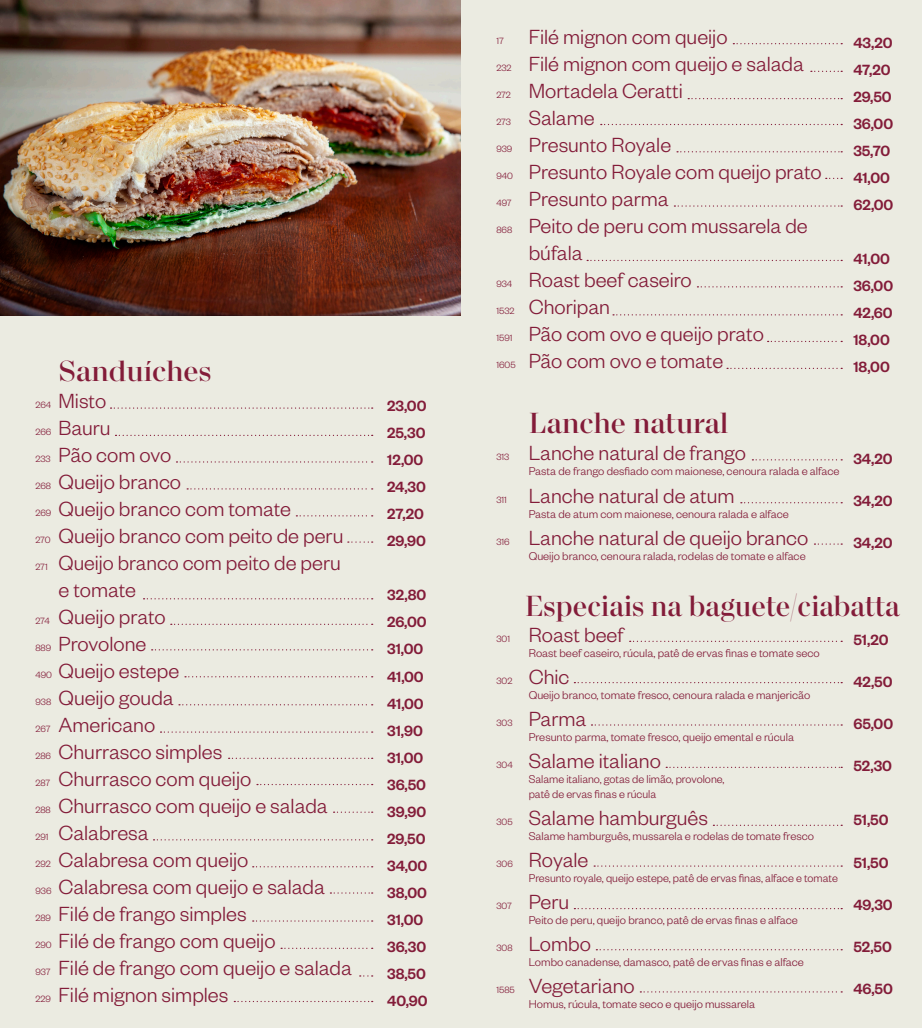
<style>
.page{position:relative;width:922px;height:1028px;background:#fff}
.page>*{position:absolute;margin:0;border:0;box-sizing:border-box;transform-origin:0 0}
.t1{font:500 31.25px "Macklin Display";color:#831c39;scale:.96 1}
.t2{font:500 31.25px "Macklin Display";color:#831c39}
.t3{font:300 22.5px/27px "Founders Grotesk";color:#831c39}
.t4{font:500 16.25px/27px "Founders Grotesk";color:#831c39}
.t5{font:300 12.5px/15px "Founders Grotesk";color:#831c39}
.t6{font:300 10px "Founders Grotesk";color:#831c39}
</style>
<div class="page">
<div style="left:0;top:0;width:921px;height:1028px;background:#ebebe1"></div>
<img style="left:0;top:0;width:461px;height:316px">
<svg style="left:110px;top:407px;width:262px;height:2px"></svg>
<svg style="left:115px;top:435px;width:257px;height:1px"></svg>
<svg style="left:176px;top:461px;width:196px;height:1px"></svg>
<svg style="left:187px;top:488px;width:185px;height:1px"></svg>
<svg style="left:296px;top:515px;width:76px;height:1px"></svg>
<svg style="left:171px;top:623px;width:201px;height:2px"></svg>
<svg style="left:152px;top:649px;width:220px;height:1px"></svg>
<svg style="left:185px;top:676px;width:187px;height:1px"></svg>
<svg style="left:179px;top:704px;width:193px;height:1px"></svg>
<svg style="left:160px;top:731px;width:212px;height:1px"></svg>
<svg style="left:228px;top:757px;width:144px;height:2px"></svg>
<svg style="left:257px;top:784px;width:115px;height:1px"></svg>
<svg style="left:153px;top:839px;width:219px;height:1px"></svg>
<svg style="left:253px;top:866px;width:119px;height:1px"></svg>
<svg style="left:330px;top:892px;width:42px;height:1px"></svg>
<svg style="left:253px;top:920px;width:119px;height:1px"></svg>
<svg style="left:281px;top:947px;width:91px;height:2px"></svg>
<svg style="left:234px;top:1000px;width:138px;height:2px"></svg>
<svg style="left:333px;top:811px;width:39px;height:1px"></svg>
<svg style="left:348px;top:541px;width:24px;height:1px"></svg>
<svg style="left:143px;top:598px;width:229px;height:1px"></svg>
<svg style="left:733px;top:43px;width:109px;height:1px"></svg>
<svg style="left:810px;top:71px;width:32px;height:1px"></svg>
<svg style="left:688px;top:98px;width:154px;height:1px"></svg>
<svg style="left:600px;top:124px;width:242px;height:1px"></svg>
<svg style="left:677px;top:151px;width:165px;height:1px"></svg>
<svg style="left:674px;top:205px;width:168px;height:2px"></svg>
<svg style="left:587px;top:260px;width:255px;height:1px"></svg>
<svg style="left:697px;top:286px;width:145px;height:1px"></svg>
<svg style="left:613px;top:314px;width:229px;height:1px"></svg>
<svg style="left:767px;top:341px;width:75px;height:1px"></svg>
<svg style="left:727px;top:368px;width:115px;height:1px"></svg>
<svg style="left:752px;top:459px;width:90px;height:1px"></svg>
<svg style="left:740px;top:502px;width:102px;height:1px"></svg>
<svg style="left:629px;top:640px;width:213px;height:2px"></svg>
<svg style="left:574px;top:682px;width:268px;height:1px"></svg>
<svg style="left:591px;top:724px;width:251px;height:1px"></svg>
<svg style="left:666px;top:766px;width:176px;height:2px"></svg>
<svg style="left:713px;top:824px;width:129px;height:2px"></svg>
<svg style="left:594px;top:865px;width:248px;height:1px"></svg>
<svg style="left:574px;top:908px;width:268px;height:1px"></svg>
<svg style="left:596px;top:949px;width:246px;height:1px"></svg>
<svg style="left:640px;top:991px;width:202px;height:1px"></svg>
<svg style="left:814px;top:543px;width:28px;height:1px"></svg>
<h1 class="t2" style="left:58px;top:353px;width:155px">Sanduíches</h1>
<p class="t3" style="left:58px;top:386px;width:295px">Misto<br>Bauru<br>Pão com ovo<br>Queijo branco<br>Queijo branco com tomate<br>Queijo branco com peito de peru<br>Queijo branco com peito de peru e tomate<br>Queijo prato<br>Provolone<br>Queijo estepe<br>Queijo gouda<br>Americano<br>Churrasco simples<br>Churrasco com queijo<br>Churrasco com queijo e salada<br>Calabresa<br>Calabresa com queijo<br>Calabresa com queijo e salada<br>Filé de frango simples<br>Filé de frango com queijo<br>Filé de frango com queijo e salada<br>Filé mignon simples</p>
<p class="t6" style="left:35px;top:399px;width:17px">264</p>
<p class="t6" style="left:35px;top:426px;width:17px">266</p>
<p class="t6" style="left:35px;top:453px;width:17px">233</p>
<p class="t6" style="left:35px;top:480px;width:17px">268</p>
<p class="t6" style="left:35px;top:507px;width:17px">269</p>
<p class="t6" style="left:35px;top:534px;width:17px">270</p>
<p class="t6" style="left:35px;top:561px;width:14px">271</p>
<p class="t6" style="left:35px;top:615px;width:16px">274</p>
<p class="t6" style="left:35px;top:642px;width:17px">889</p>
<p class="t6" style="left:35px;top:669px;width:18px">490</p>
<p class="t6" style="left:35px;top:696px;width:17px">938</p>
<p class="t6" style="left:35px;top:723px;width:16px">267</p>
<p class="t6" style="left:35px;top:750px;width:17px">286</p>
<p class="t6" style="left:35px;top:777px;width:16px">287</p>
<p class="t6" style="left:35px;top:804px;width:17px">288</p>
<p class="t6" style="left:35px;top:831px;width:15px">291</p>
<p class="t6" style="left:35px;top:858px;width:17px">292</p>
<p class="t6" style="left:35px;top:885px;width:17px">936</p>
<p class="t6" style="left:35px;top:912px;width:17px">289</p>
<p class="t6" style="left:35px;top:939px;width:18px">290</p>
<p class="t6" style="left:35px;top:966px;width:17px">937</p>
<p class="t6" style="left:35px;top:993px;width:17px">229</p>
<p class="t4" style="left:387px;top:392px;width:41px">23,00<br>25,30<br>12,00<br>24,30<br>27,20<br>29,90</p>
<p class="t4" style="left:387px;top:581px;width:42px">32,80<br>26,00<br>31,00<br>41,00<br>41,00<br>31,90<br>31,00<br>36,50<br>39,90<br>29,50<br>34,00<br>38,00<br>31,00<br>36,30<br>38,50<br>40,90</p>
<p class="t6" style="left:496px;top:35px;width:9px">17</p>
<p class="t6" style="left:496px;top:62px;width:17px">232</p>
<p class="t6" style="left:496px;top:89px;width:16px">272</p>
<p class="t6" style="left:496px;top:116px;width:16px">273</p>
<p class="t6" style="left:496px;top:143px;width:17px">939</p>
<p class="t6" style="left:496px;top:170px;width:18px">940</p>
<p class="t6" style="left:496px;top:197px;width:17px">497</p>
<p class="t6" style="left:496px;top:224px;width:17px">868</p>
<p class="t6" style="left:496px;top:278px;width:17px">934</p>
<p class="t6" style="left:496px;top:305px;width:20px">1532</p>
<p class="t6" style="left:496px;top:332px;width:18px">1591</p>
<p class="t6" style="left:496px;top:359px;width:21px">1605</p>
<p class="t3" style="left:528px;top:22px;width:294px">Filé mignon com queijo<br>Filé mignon com queijo e salada<br>Mortadela Ceratti<br>Salame<br>Presunto Royale<br>Presunto Royale com queijo prato<br>Presunto parma<br>Peito de peru com mussarela de búfala<br>Roast beef caseiro<br>Choripan<br>Pão com ovo e queijo prato<br>Pão com ovo e tomate</p>
<p class="t4" style="left:853px;top:29px;width:42px">43,20<br>47,20<br>29,50<br>36,00<br>35,70<br>41,00<br>62,00</p>
<p class="t4" style="left:853px;top:245px;width:41px">41,00<br>36,00<br>42,60<br>18,00<br>18,00</p>
<p class="t6" style="left:496px;top:451px;width:14px">313</p>
<p class="t6" style="left:496px;top:493px;width:12px">311</p>
<p class="t6" style="left:496px;top:535px;width:15px">316</p>
<h1 class="t2" style="left:528px;top:405px;width:201px">Lanche natural</h1>
<p class="t3" style="left:528px;top:438px;width:219px">Lanche natural de frango</p>
<p class="t5" style="left:528px;top:463px;width:312px">Pasta de frango desfiado com maionese, cenoura ralada e alface</p>
<p class="t3" style="left:528px;top:480px;width:207px">Lanche natural de atum</p>
<p class="t5" style="left:528px;top:505px;width:261px">Pasta de atum com maionese, cenoura ralada e alface</p>
<p class="t3" style="left:528px;top:522px;width:281px">Lanche natural de queijo branco</p>
<p class="t5" style="left:528px;top:547px;width:278px">Queijo branco, cenoura ralada, rodelas de tomate e alface</p>
<p class="t4" style="left:853px;top:445px;width:41px">34,20</p>
<p class="t4" style="left:853px;top:487px;width:41px">34,20</p>
<p class="t4" style="left:853px;top:529px;width:41px">34,20</p>
<p class="t6" style="left:496px;top:632px;width:15px">301</p>
<p class="t6" style="left:496px;top:674px;width:17px">302</p>
<p class="t6" style="left:496px;top:716px;width:17px">303</p>
<p class="t6" style="left:496px;top:758px;width:18px">304</p>
<p class="t6" style="left:496px;top:815px;width:18px">305</p>
<p class="t6" style="left:496px;top:857px;width:18px">306</p>
<p class="t6" style="left:496px;top:899px;width:17px">307</p>
<p class="t6" style="left:496px;top:941px;width:18px">308</p>
<p class="t6" style="left:496px;top:983px;width:20px">1585</p>
<h1 class="t1" style="left:525px;top:588px;width:392px">Especiais na baguete/ciabatta</h1>
<p class="t3" style="left:528px;top:619px;width:96px">Roast beef</p>
<p class="t5" style="left:528px;top:644px;width:292px">Roast beef caseiro, rúcula, patê de ervas finas e tomate seco</p>
<p class="t3" style="left:528px;top:661px;width:42px">Chic</p>
<p class="t5" style="left:528px;top:686px;width:283px">Queijo branco, tomate fresco, cenoura ralada e manjericão</p>
<p class="t3" style="left:528px;top:703px;width:59px">Parma</p>
<p class="t5" style="left:528px;top:728px;width:267px">Presunto parma, tomate fresco, queijo emental e rúcula</p>
<p class="t3" style="left:528px;top:745px;width:134px">Salame italiano</p>
<p class="t5" style="left:528px;top:770px;width:197px">Salame italiano, gotas de limão, provolone, patê de ervas finas e rúcula</p>
<p class="t3" style="left:528px;top:802px;width:181px">Salame hamburguês</p>
<p class="t5" style="left:528px;top:827px;width:287px">Salame hamburguês, mussarela e rodelas de tomate fresco</p>
<p class="t3" style="left:528px;top:844px;width:61px">Royale</p>
<p class="t5" style="left:528px;top:869px;width:310px">Presunto royale, queijo estepe, patê de ervas finas, alface e tomate</p>
<p class="t3" style="left:528px;top:886px;width:42px">Peru</p>
<p class="t5" style="left:528px;top:911px;width:270px">Peito de peru, queijo branco, patê de ervas finas e alface</p>
<p class="t3" style="left:528px;top:928px;width:64px">Lombo</p>
<p class="t5" style="left:528px;top:953px;width:277px">Lombo canadense, damasco, patê de ervas finas e alface</p>
<p class="t3" style="left:528px;top:970px;width:108px">Vegetariano</p>
<p class="t5" style="left:528px;top:995px;width:228px">Homus, rúcula, tomate seco e queijo mussarela</p>
<p class="t4" style="left:853px;top:626px;width:37px">51,20</p>
<p class="t4" style="left:853px;top:668px;width:41px">42,50</p>
<p class="t4" style="left:853px;top:710px;width:41px">65,00</p>
<p class="t4" style="left:853px;top:752px;width:40px">52,30</p>
<p class="t4" style="left:853px;top:806px;width:37px">51,50</p>
<p class="t4" style="left:853px;top:848px;width:37px">51,50</p>
<p class="t4" style="left:853px;top:890px;width:41px">49,30</p>
<p class="t4" style="left:853px;top:932px;width:40px">52,50</p>
<p class="t4" style="left:853px;top:974px;width:41px">46,50</p>
</div>
